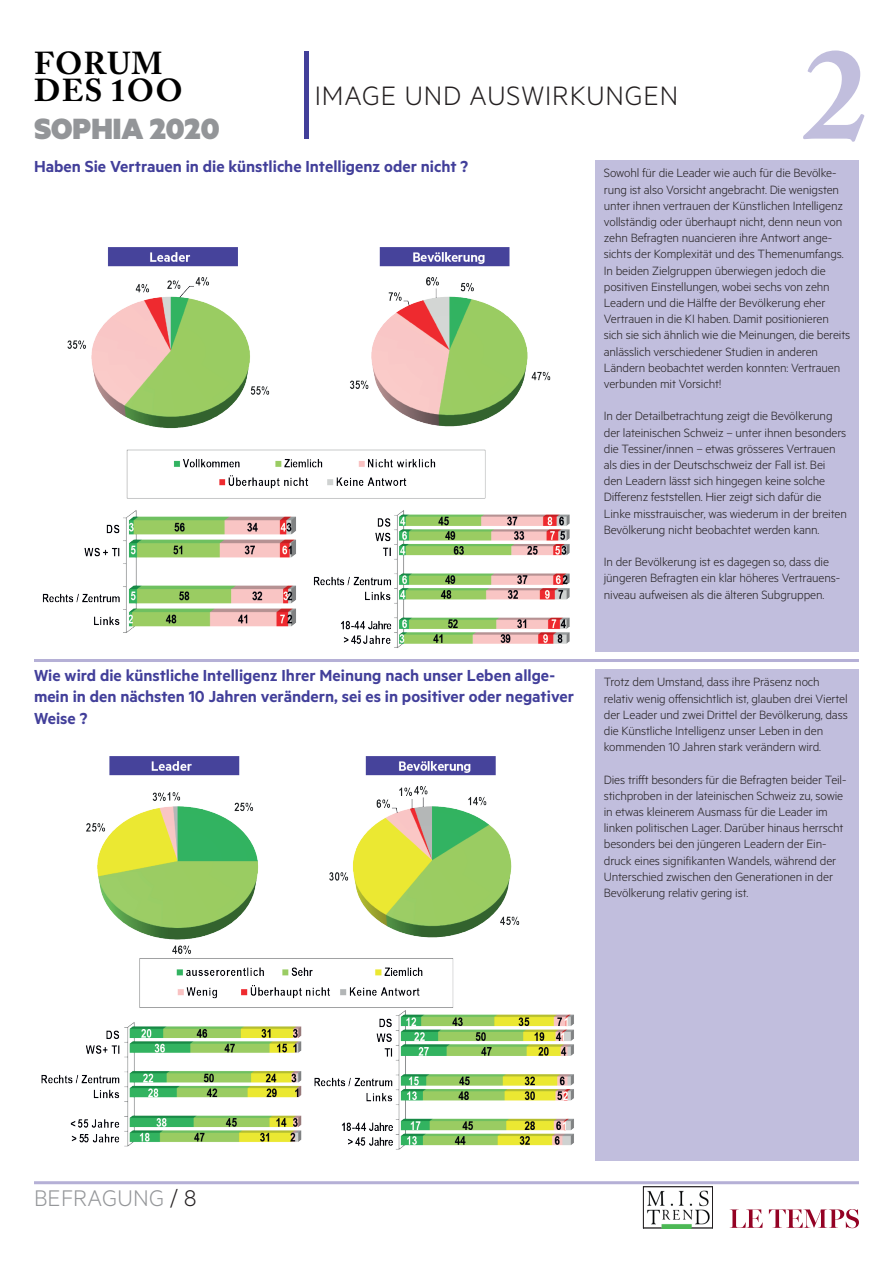
<style>
.page{position:relative;width:893px;height:1263px;background:#fff}
.page>*{position:absolute;margin:0;border:0;box-sizing:border-box;transform-origin:0 0}
.t1{font:700 129px "Adobe Caslon Pro";color:#c1bedd}
.t2{font:900 33px "Metric";color:#939598}
.t3{font:700 31.5px/27px "Adobe Caslon Pro";letter-spacing:.035em;color:#000}
.t4{font:300 30px "Metric";letter-spacing:.03em;color:#231f20}
.t5{font:300 25.5px "Metric";letter-spacing:.01em;color:#95979a}
.t6{font:600 18px/21.6px "Metric";color:#423f9a}
.t7{font:300 13.5px/16.2px "Metric";letter-spacing:-.01em;color:#231f20}
.s1{color:#231f20}
</style>
<div class="page">
<svg style="left:730px;top:1209px;width:33px;height:19px"></svg>
<svg style="left:769px;top:1209px;width:90px;height:19px"></svg>
<hr style="left:34px;top:1181px;width:825px;height:3px;background:#b5b0d6">
<svg style="left:643px;top:1186px;width:70px;height:42px"></svg>
<hr style="left:304px;top:51px;width:4px;height:88px;background:#423f9a">
<hr style="left:34px;top:659px;width:825px;height:3px;background:#b5b0d6">
<div style="left:595px;top:669px;width:264px;height:492px;background:#c1bedd"></div>
<div style="left:595px;top:160px;width:264px;height:492px;background:#c1bedd"></div>
<img style="left:42px;top:248px;width:528px;height:400px">
<img style="left:41px;top:757px;width:533px;height:393px">
<h3 class="t3" style="left:34px;top:49px;width:150px">FORUM<br>DES 1OO</h3>
<h2 class="t2" style="left:34px;top:108px;width:187px">SOPHIA 2020</h2>
<h3 class="t4" style="left:315px;top:78px;width:365px">IMAGE UND AUSWIRKUNGEN</h3>
<h1 class="t1" style="left:803px;top:19px;width:66px">2</h1>
<h3 class="t6" style="left:34px;top:155px;width:436px">Haben Sie Vertrauen in die künstliche Intelligenz oder nicht ?</h3>
<h3 class="t6" style="left:34px;top:664px;width:542px">Wie wird die künstliche Intelligenz Ihrer Meinung nach unser Leben allge&shy;mein in den nächsten 10 Jahren verändern, sei es in positiver oder negativer<br>Weise ?</h3>
<p class="t7" style="left:604px;top:164px;width:248px">Sowohl für die Leader wie auch für die Bevölke&shy;rung ist also Vorsicht angebracht. Die wenigsten unter ihnen vertrauen der Künstlichen Intelligenz vollständig oder überhaupt nicht, denn neun von zehn Befragten nuancieren ihre Antwort ange&shy;sichts der Komplexität und des Themenumfangs.<br>In beiden Zielgruppen überwiegen jedoch die positiven Einstellungen, wobei sechs von zehn Leadern und die Hälfte der Bevölkerung eher Vertrauen in die KI haben. Damit positionieren sich sie sich ähnlich wie die Meinungen, die bereits anlässlich verschiedener Studien in anderen Ländern beobachtet werden konnten: Vertrauen verbunden mit Vorsicht!</p>
<p class="t7" style="left:604px;top:407px;width:244px">In der Detailbetrachtung zeigt die Bevölkerung der lateinischen Schweiz – unter ihnen besonders die Tessiner/innen – etwas grösseres Vertrauen als dies in der Deutschschweiz der Fall ist. Bei den Leadern lässt sich hingegen keine solche Differenz feststellen. Hier zeigt sich dafür die Linke misstrauischer, was wiederum in der breiten Bevölkerung nicht beobachtet werden kann.</p>
<p class="t7" style="left:604px;top:553px;width:238px">In der Bevölkerung ist es dagegen so, dass die jüngeren Befragten ein klar höheres Vertrauens&shy;niveau aufweisen als die älteren Subgruppen.</p>
<p class="t7" style="left:604px;top:673px;width:245px">Trotz dem Umstand, dass ihre Präsenz noch relativ wenig offensichtlich ist, glauben drei Viertel der Leader und zwei Drittel der Bevölkerung, dass die Künstliche Intelligenz unser Leben in den kommenden 10 Jahren stark verändern wird.</p>
<p class="t7" style="left:604px;top:771px;width:244px">Dies trifft besonders für die Befragten beider Teil&shy;stichproben in der lateinischen Schweiz zu, sowie in etwas kleinerem Ausmass für die Leader im linken politischen Lager. Darüber hinaus herrscht besonders bei den jüngeren Leadern der Ein&shy;druck eines signifikanten Wandels, während der Unterschied zwischen den Generationen in der Bevölkerung relativ gering ist.</p>
<h3 class="t5" style="left:34px;top:1183px;width:164px">BEFRAGUNG <span class="s1">/ 8</span></h3>
</div>
